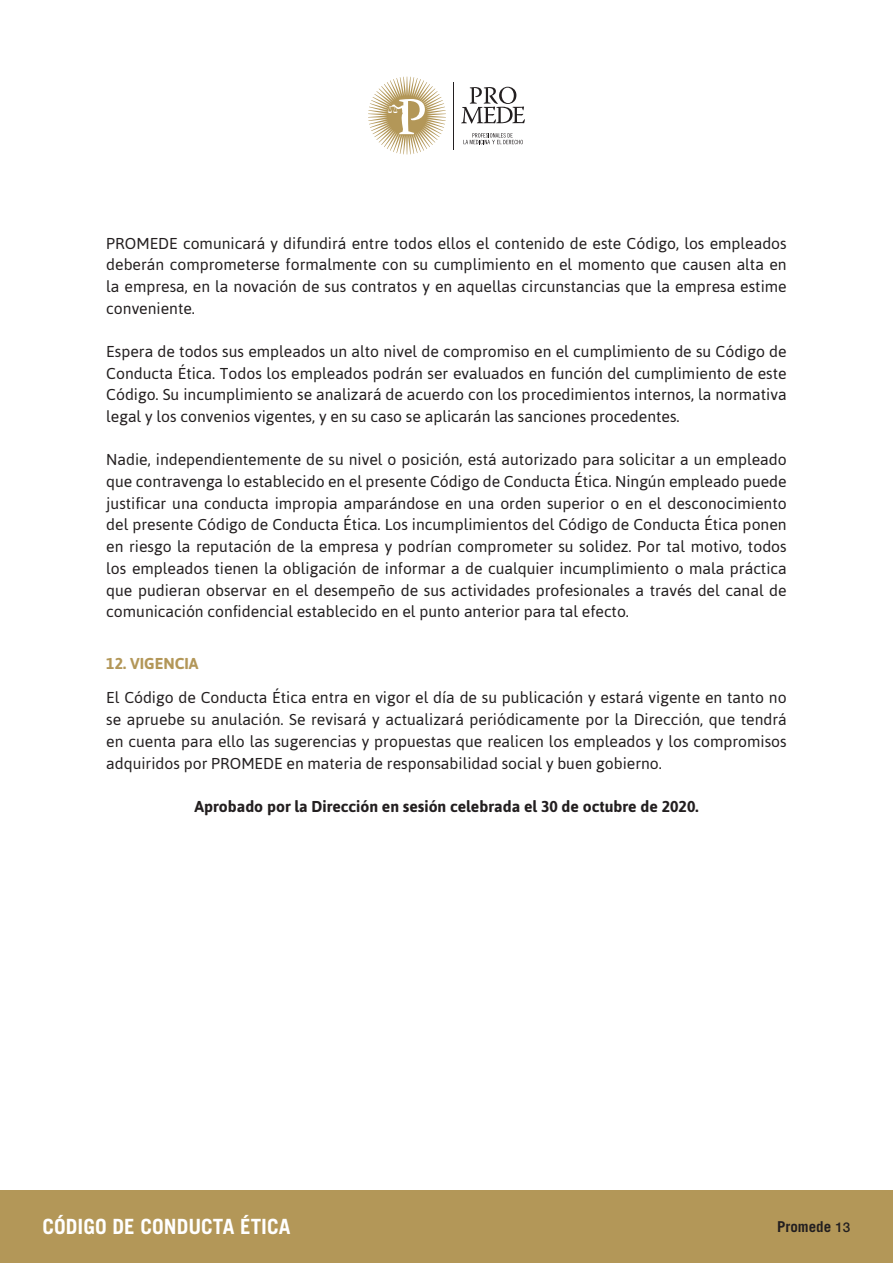
<style>
.page{position:relative;width:893px;height:1263px;background:#fff}
.page>*{position:absolute;margin:0;border:0;box-sizing:border-box;transform-origin:0 0}
.t1{font:700 21px "Trade Gothic LT Std";color:#fff}
.t2{font:15.75px/21.8px "Asap";color:#231f20;text-align:justify}
.t3{font:700 15.75px "Asap";color:#231f20}
.t4{font:700 15.75px "Asap";color:#b39758}
.t5{font:700 15px "Trade Gothic LT Std";color:#231f20}
.s1{font-family:"Helvetica Neue LT Std";font-weight:500;font-size:13.5px}
</style>
<div class="page">
<div style="left:0;top:1191px;width:893px;height:72px;background:#b39758"></div>
<hr style="left:453px;top:82px;width:1px;height:67px;background:#231f20">
<svg style="left:368px;top:77px;width:78px;height:78px"></svg>
<svg style="left:463px;top:133px;width:60px;height:11px"></svg>
<svg style="left:461px;top:87px;width:64px;height:37px"></svg>
<p class="t2" style="left:106px;top:232px;width:682px">PROMEDE comunicará y difundirá entre todos ellos el contenido de este Código, los empleados deberán comprometerse formalmente con su cumplimiento en el momento que causen alta en la empresa, en la novación de sus contratos y en aquellas circunstancias que la empresa estime conveniente.</p>
<p class="t2" style="left:106px;top:340px;width:682px">Espera de todos sus empleados un alto nivel de compromiso en el cumplimiento de su Código de Conducta Ética. Todos los empleados podrán ser evaluados en función del cumplimiento de este Código. Su incumplimiento se analizará de acuerdo con los procedimientos internos, la normativa legal y los convenios vigentes, y en su caso se aplicarán las sanciones procedentes.</p>
<p class="t2" style="left:106px;top:449px;width:682px">Nadie, independientemente de su nivel o posición, está autorizado para solicitar a un empleado que contravenga lo establecido en el presente Código de Conducta Ética. Ningún empleado puede justificar una conducta impropia amparándose en una orden superior o en el desconocimiento del presente Código de Conducta Ética. Los incumplimientos del Código de Conducta Ética ponen en riesgo la reputación de la empresa y podrían comprometer su solidez. Por tal motivo, todos los empleados tienen la obligación de informar a de cualquier incumplimiento o mala práctica que pudieran observar en el desempeño de sus actividades profesionales a través del canal de comunicación confidencial establecido en el punto anterior para tal efecto.</p>
<p class="t4" style="left:106px;top:654px;width:94px">12. VIGENCIA</p>
<p class="t2" style="left:106px;top:687px;width:682px">El Código de Conducta Ética entra en vigor el día de su publicación y estará vigente en tanto no se apruebe su anulación. Se revisará y actualizará periódicamente por la Dirección, que tendrá en cuenta para ello las sugerencias y propuestas que realicen los empleados y los compromisos adquiridos por PROMEDE en materia de responsabilidad social y buen gobierno.</p>
<p class="t3" style="left:194px;top:797px;width:506px">Aprobado por la Dirección en sesión celebrada el 30 de octubre de 2020.</p>
<h1 class="t1" style="left:43px;top:1214px;width:249px">CÓDIGO DE CONDUCTA ÉTICA</h1>
<p class="t5" style="left:777px;top:1218px;width:75px">Promede <span class="s1">13</span></p>
</div>
